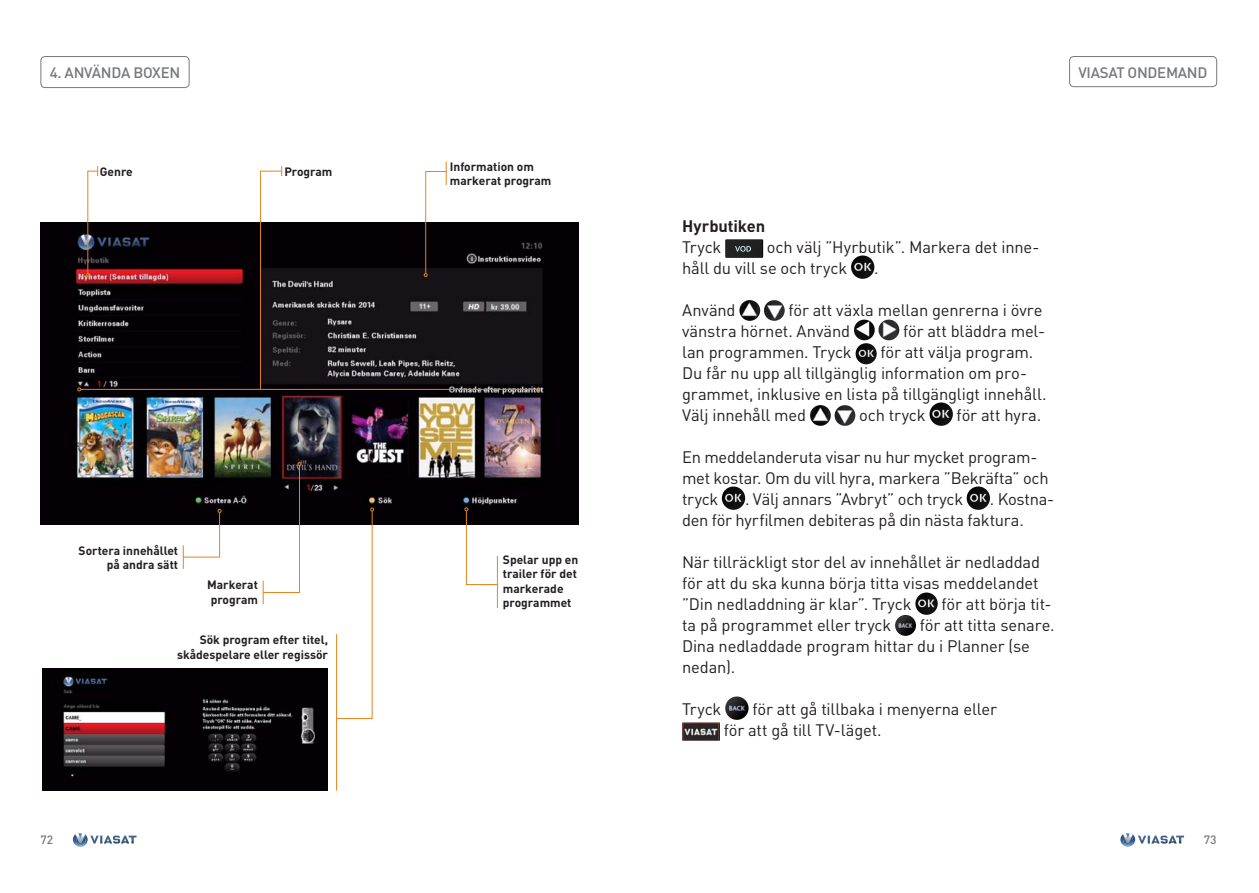
<style>
.page{position:relative;width:1259px;height:893px;background:#fff}
.page>*{position:absolute;margin:0;border:0;box-sizing:border-box;transform-origin:0 0}
.Brödtext{font:16.5px/21px "DIN";letter-spacing:-.01em;color:#231f20}
.Rubrik_nivå_3{font:700 16.5px "DIN";letter-spacing:-.005em;color:#231f20}
.t1{font:500 15px "DIN";letter-spacing:-.02em;color:#76787b}
.Notistext{font:700 12px/14.4px "DIN";color:#231f20}
.t2{font:500 12px "DIN";color:#76787b}
</style>
<div class="page">
<div style="left:40px;top:56px;width:149px;height:32px;border:1px solid #76787b;border-radius:4px"></div>
<svg style="left:73px;top:833px;width:64px;height:14px"></svg>
<svg style="left:1120px;top:833px;width:64px;height:14px"></svg>
<img style="left:40px;top:222px;width:538px;height:303px">
<svg style="left:86px;top:166px;width:12px;height:111px"></svg>
<svg style="left:424px;top:161px;width:23px;height:116px"></svg>
<svg style="left:260px;top:166px;width:22px;height:223px"></svg>
<hr style="left:81px;top:389px;width:456px;height:1px;background:#e4841d">
<svg style="left:77px;top:387px;width:4px;height:4px"></svg>
<svg style="left:536px;top:387px;width:4px;height:4px"></svg>
<img style="left:725px;top:239px;width:38px;height:19px">
<img style="left:851px;top:255px;width:23px;height:24px;border-radius:12px">
<img style="left:739px;top:300px;width:21px;height:21px;border-radius:10px">
<img style="left:764px;top:300px;width:20px;height:21px;border-radius:10px">
<img style="left:854px;top:320px;width:20px;height:20px;border-radius:10px">
<img style="left:878px;top:320px;width:21px;height:20px;border-radius:10px">
<img style="left:855px;top:343px;width:21px;height:21px;border-radius:11px">
<img style="left:810px;top:405px;width:21px;height:21px;border-radius:10px">
<img style="left:834px;top:405px;width:21px;height:21px;border-radius:10px">
<img style="left:929px;top:402px;width:24px;height:24px;border-radius:12px">
<img style="left:722px;top:486px;width:23px;height:24px;border-radius:12px">
<img style="left:966px;top:486px;width:24px;height:24px;border-radius:12px">
<img style="left:915px;top:592px;width:22px;height:23px;border-radius:11px">
<img style="left:895px;top:615px;width:21px;height:21px;border-radius:10px">
<img style="left:725px;top:696px;width:23px;height:24px;border-radius:12px">
<img style="left:682px;top:722px;width:38px;height:19px">
<div style="left:1069px;top:56px;width:148px;height:31px;border:1px solid #76787b;border-radius:4px"></div>
<hr style="left:497px;top:556px;width:1px;height:52px;background:#e4841d">
<hr style="left:336px;top:634px;width:1px;height:157px;background:#e4841d">
<svg style="left:262px;top:462px;width:39px;height:142px"></svg>
<svg style="left:336px;top:508px;width:38px;height:211px"></svg>
<img style="left:43px;top:668px;width:285px;height:123px">
<svg style="left:464px;top:507px;width:34px;height:78px"></svg>
<svg style="left:182px;top:509px;width:39px;height:60px"></svg>
<p class="t1" style="left:50px;top:63px;width:132px">4. ANVÄNDA BOXEN</p>
<p class="Notistext" style="left:100px;top:164px;width:34px">Genre</p>
<p class="Notistext" style="left:284px;top:164px;width:50px">Program</p>
<p class="Notistext" style="left:79px;top:542px;width:101px;text-align:right">Sortera innehållet på andra sätt</p>
<p class="Notistext" style="left:207px;top:577px;width:52px">Markerat program</p>
<p class="Notistext" style="left:177px;top:632px;width:152px;text-align:right">Sök program efter titel, skådespelare eller regissör</p>
<p class="Notistext" style="left:450px;top:159px;width:103px">Information om markerat program</p>
<p class="Notistext" style="left:503px;top:552px;width:77px">Spelar upp en trailer för det markerade programmet</p>
<p class="t1" style="left:1078px;top:63px;width:130px">VIASAT ONDEMAND</p>
<p class="Rubrik_nivå_3" style="left:682px;top:216px;width:85px">Hyrbutiken</p>
<p class="Brödtext" style="left:682px;top:237px;width:41px">Tryck</p>
<p class="Brödtext" style="left:682px;top:237px;width:359px;text-indent:85px">och välj ”Hyrbutik”. Markera det inne&shy;håll du vill se och tryck</p>
<p class="Brödtext" style="left:874px;top:258px;width:6px">.</p>
<p class="Brödtext" style="left:682px;top:300px;width:362px;text-indent:106px">för att växla mellan genrerna i övre vänstra hörnet. Använd</p>
<p class="Brödtext" style="left:682px;top:300px;width:55px">Använd</p>
<p class="Brödtext" style="left:903px;top:321px;width:143px">för att bläddra mel-</p>
<p class="Brödtext" style="left:682px;top:342px;width:366px;text-indent:198px">för att välja program.<br>Du får nu upp all tillgänglig information om pro&shy;grammet, inklusive en lista på tillgängligt innehåll.<br>Välj innehåll med</p>
<p class="Brödtext" style="left:682px;top:342px;width:171px">lan programmen. Tryck</p>
<p class="Brödtext" style="left:859px;top:405px;width:68px">och tryck</p>
<p class="Brödtext" style="left:956px;top:405px;width:86px">för att hyra.</p>
<p class="Brödtext" style="left:682px;top:447px;width:368px">En meddelanderuta visar nu hur mycket program&shy;met kostar. Om du vill hyra, markera ”Bekräfta” och tryck</p>
<p class="Brödtext" style="left:745px;top:489px;width:220px">. Välj annars ”Avbryt” och tryck</p>
<p class="Brödtext" style="left:682px;top:489px;width:374px;text-indent:308px">. Kostna&shy;den för hyrfilmen debiteras på din nästa faktura.</p>
<p class="Brödtext" style="left:682px;top:552px;width:360px;text-align:justify">När tillräckligt stor del av innehållet är nedladdad för att du ska kunna börja titta visas meddelandet ”Din nedladdning är klar”. Tryck</p>
<p class="Brödtext" style="left:941px;top:594px;width:111px">för att börja tit-</p>
<p class="Brödtext" style="left:682px;top:615px;width:211px">ta på programmet eller tryck</p>
<p class="Brödtext" style="left:682px;top:615px;width:374px;text-indent:238px">för att titta senare.<br>Dina nedladdade program hittar du i Planner (se nedan).</p>
<p class="Brödtext" style="left:682px;top:699px;width:41px">Tryck</p>
<p class="Brödtext" style="left:724px;top:699px;width:275px;text-indent:29px">för att gå tillbaka i menyerna eller för att gå till TV-läget.</p>
<p class="t2" style="left:40px;top:832px;width:14px">72</p>
<p class="t2" style="left:1203px;top:832px;width:14px">73</p>
</div>
